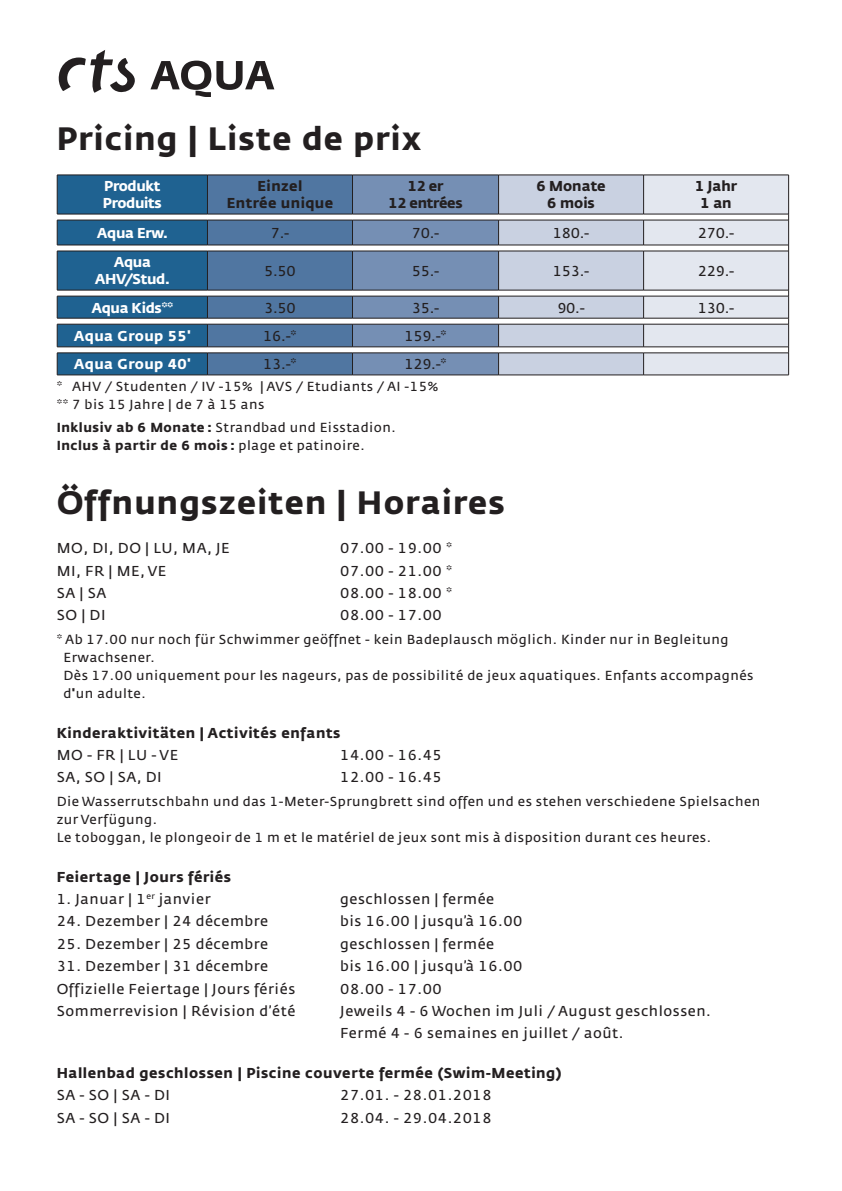
<style>
.page{position:relative;width:842px;height:1191px;background:#fff}
.page>*{position:absolute;margin:0;border:0;box-sizing:border-box;transform-origin:0 0}
.t1{font:32px "Fedra Sans Bold TF";letter-spacing:.04em;color:#231f20}
.t2{font:14.2px/22.4px "Fedra Sans Normal TF";letter-spacing:.04em;color:#231f20}
.t3{font:14.2px/17px "Fedra Sans Bold TF";letter-spacing:.04em;color:#231f20;text-align:center}
.t4{font:14.2px/17px "Fedra Sans Bold TF";letter-spacing:-.02em;color:#fff}
.t5{font:14.2px "Fedra Sans Bold TF";letter-spacing:.03em;color:#fff}
.t6{font:14.2px/17px "Fedra Sans Bold TF";letter-spacing:-.02em;color:#231f20;text-align:center}
.t7{font:14.2px/17px "Fedra Sans Bold TF";color:#231f20;text-align:center}
.t8{font:13px/18px "Fedra Sans Normal TF";letter-spacing:.04em;color:#231f20}
.t9{font:13px "Fedra Sans Bold TF";letter-spacing:.04em;color:#231f20}
.s1{font-family:"Fedra Sans Bold TF"}
.s2{font-family:"Fedra Sans Normal TF"}
</style>
<div class="page">
<svg style="left:57px;top:175px;width:732px;height:199px;background:#8ca3bc"></svg>
<hr style="left:57px;top:374px;width:150px;height:1px;background:#231f20">
<hr style="left:207px;top:374px;width:145px;height:1px;background:#231f20">
<hr style="left:352px;top:374px;width:147px;height:1px;background:#231f20">
<hr style="left:499px;top:374px;width:145px;height:1px;background:#231f20">
<hr style="left:644px;top:374px;width:145px;height:1px;background:#231f20">
<svg style="left:58px;top:50px;width:77px;height:43px"></svg>
<svg style="left:150px;top:61px;width:124px;height:36px"></svg>
<h1 class="t1" style="left:57px;top:119px;width:366px">Pricing | Liste de prix</h1>
<p class="t4" style="left:103px;top:178px;width:61px">Produkt<br>Produits</p>
<p class="t3" style="left:227px;top:178px;width:108px">Einzel<br>Entrée unique</p>
<p class="t6" style="left:388px;top:178px;width:76px">12 er<br>12 entrées</p>
<p class="t7" style="left:536px;top:178px;width:71px">6 Monate<br>6 mois</p>
<p class="t3" style="left:695px;top:178px;width:44px">1 Jahr<br>1 an</p>
<p class="t4" style="left:97px;top:225px;width:72px">Aqua Erw.</p>
<p class="t2" style="left:271px;top:222px;width:20px">7.-</p>
<p class="t2" style="left:412px;top:222px;width:29px">70.-</p>
<p class="t2" style="left:553px;top:222px;width:38px">180.-</p>
<p class="t2" style="left:698px;top:222px;width:38px">270.-</p>
<p class="t4" style="left:95px;top:254px;width:76px;text-align:center">Aqua<br>AHV/Stud.</p>
<p class="t2" style="left:264px;top:260px;width:33px">5.50</p>
<p class="t2" style="left:412px;top:260px;width:29px">55.-</p>
<p class="t2" style="left:553px;top:260px;width:38px">153.-</p>
<p class="t2" style="left:698px;top:260px;width:38px">229.-</p>
<p class="t4" style="left:91px;top:299px;width:83px">Aqua Kids**</p>
<p class="t2" style="left:264px;top:297px;width:33px">3.50</p>
<p class="t2" style="left:412px;top:297px;width:29px">35.-</p>
<p class="t2" style="left:557px;top:297px;width:29px">90.-</p>
<p class="t2" style="left:698px;top:297px;width:38px">130.-</p>
<p class="t5" style="left:74px;top:327px;width:119px">Aqua Group 55'</p>
<p class="t2" style="left:263px;top:325px;width:35px">16.-*</p>
<p class="t2" style="left:404px;top:325px;width:44px">159.-*</p>
<p class="t5" style="left:74px;top:356px;width:119px">Aqua Group 40'</p>
<p class="t2" style="left:263px;top:353px;width:35px">13.-*</p>
<p class="t2" style="left:404px;top:353px;width:44px">129.-*</p>
<p class="t8" style="left:57px;top:377px;width:383px">* AHV / Studenten / IV -15% | AVS / Etudiants / AI -15% ** 7 bis 15 Jahre | de 7 à 15 ans</p>
<p class="t8" style="left:57px;top:419px;width:341px"><span class="s1">Inklusiv ab 6 Monate :</span> Strandbad und Eisstadion.</p>
<p class="t9" style="left:57px;top:438px;width:309px">Inclus à partir de 6 mois : <span class="s2">plage et patinoire.</span></p>
<h1 class="t1" style="left:57px;top:483px;width:449px">Öffnungszeiten | Horaires</h1>
<p class="t2" style="left:57px;top:537px;width:174px">MO, DI, DO | LU, MA, JE</p>
<p class="t2" style="left:340px;top:537px;width:113px">07.00 - 19.00 *</p>
<p class="t2" style="left:57px;top:560px;width:111px">MI, FR | ME, VE</p>
<p class="t2" style="left:340px;top:560px;width:113px">07.00 - 21.00 *</p>
<p class="t2" style="left:57px;top:582px;width:51px">SA | SA</p>
<p class="t2" style="left:340px;top:582px;width:113px">08.00 - 18.00 *</p>
<p class="t2" style="left:57px;top:604px;width:50px">SO | DI</p>
<p class="t2" style="left:340px;top:604px;width:103px">08.00 - 17.00</p>
<p class="t8" style="left:63px;top:631px;width:692px;text-indent:-7px">* Ab 17.00 nur noch für Schwimmer geöffnet - kein Badeplausch möglich. Kinder nur in Begleitung Erwachsener.<br>Dès 17.00 uniquement pour les nageurs, pas de possibilité de jeux aquatiques. Enfants accompagnés d<span class="s1">'</span>un adulte.</p>
<p class="t3" style="left:57px;top:724px;width:285px">Kinderaktivitäten | Activités enfants</p>
<p class="t2" style="left:57px;top:744px;width:123px">MO - FR | LU - VE</p>
<p class="t2" style="left:340px;top:744px;width:103px">14.00 - 16.45</p>
<p class="t2" style="left:57px;top:766px;width:107px">SA, SO | SA, DI</p>
<p class="t2" style="left:340px;top:766px;width:103px">12.00 - 16.45</p>
<p class="t8" style="left:57px;top:793px;width:705px">Die Wasserrutschbahn und das 1-Meter-Sprungbrett sind offen und es stehen verschiedene Spielsachen zur Verfügung.<br>Le toboggan, le plongeoir de 1 m et le matériel de jeux sont mis à disposition durant ces heures.</p>
<p class="t3" style="left:57px;top:868px;width:176px">Feiertage | Jours fériés</p>
<p class="t2" style="left:57px;top:888px;width:155px">1. Januar | 1<sup>er</sup> janvier</p>
<p class="t2" style="left:340px;top:888px;width:156px">geschlossen | fermée</p>
<p class="t2" style="left:57px;top:910px;width:213px">24. Dezember | 24 décembre</p>
<p class="t2" style="left:340px;top:910px;width:184px">bis 16.00 | jusqu’à 16.00</p>
<p class="t2" style="left:57px;top:933px;width:213px">25. Dezember | 25 décembre</p>
<p class="t2" style="left:340px;top:933px;width:156px">geschlossen | fermée</p>
<p class="t2" style="left:57px;top:955px;width:213px">31. Dezember | 31 décembre</p>
<p class="t2" style="left:340px;top:955px;width:184px">bis 16.00 | jusqu’à 16.00</p>
<p class="t2" style="left:57px;top:977px;width:240px">Offizielle Feiertage | Jours fériés</p>
<p class="t2" style="left:340px;top:977px;width:103px">08.00 - 17.00</p>
<p class="t2" style="left:57px;top:1000px;width:240px">Sommerrevision | Révision d’été</p>
<p class="t2" style="left:340px;top:1000px;width:372px">Jeweils 4 - 6 Wochen im Juli / August geschlossen.<br>Fermé 4 - 6 semaines en juillet / août.</p>
<p class="t3" style="left:57px;top:1064px;width:506px">Hallenbad geschlossen | Piscine couverte fermée (Swim-Meeting)</p>
<p class="t2" style="left:57px;top:1084px;width:115px">SA - SO | SA - DI</p>
<p class="t2" style="left:340px;top:1084px;width:153px">27.01. - 28.01.2018</p>
<p class="t2" style="left:57px;top:1106px;width:115px">SA - SO | SA - DI</p>
<p class="t2" style="left:340px;top:1106px;width:153px">28.04. - 29.04.2018</p>
</div>
